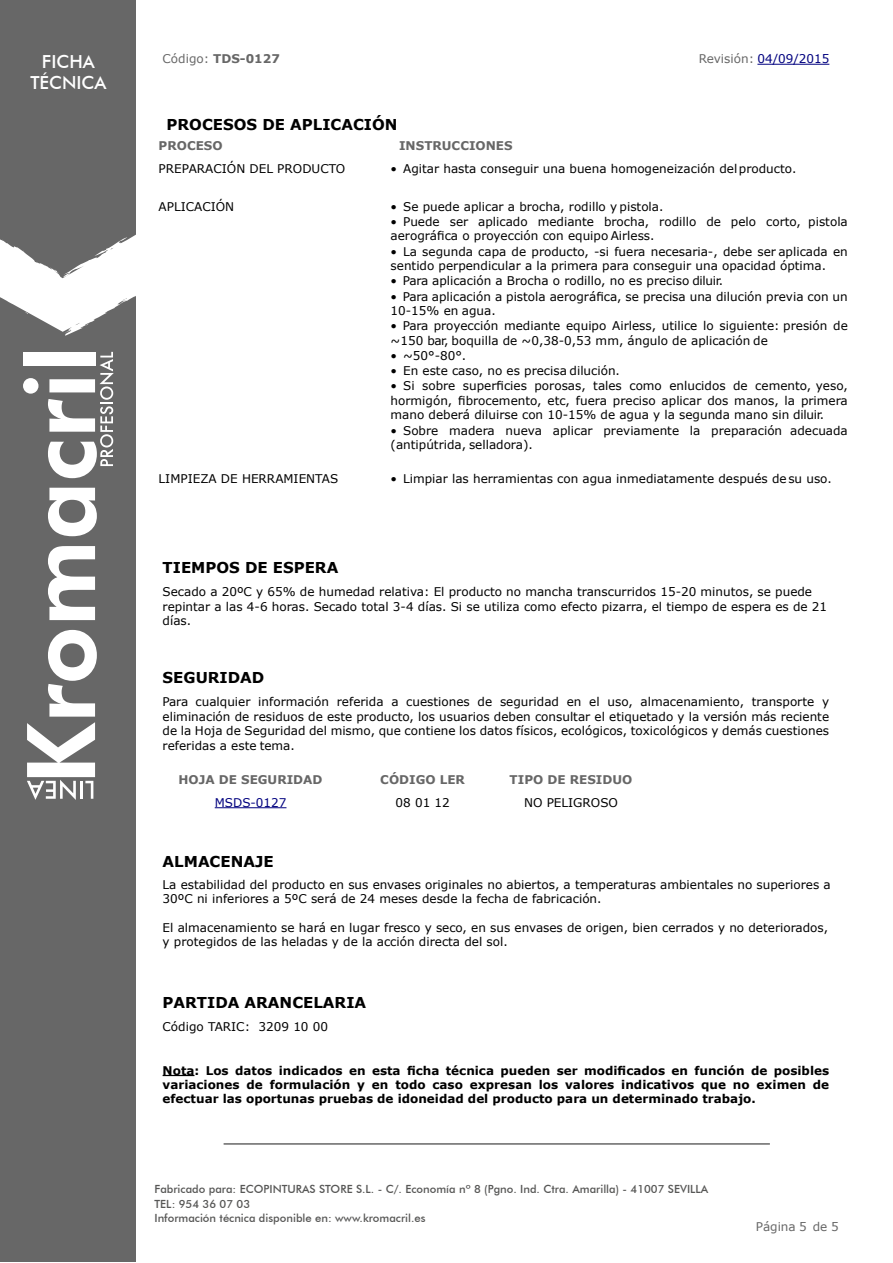
<style>
.page{position:relative;width:893px;height:1263px;background:#fff}
.page>*{position:absolute;margin:0;border:0;box-sizing:border-box;transform-origin:0 0}
.t1{font:500 18px/21.6px "Futura BT";color:#fff;text-align:center}
.t2{font:700 15px "Verdana";color:#000}
.t3{font:12px/14.4px "Verdana";color:#000}
.t4{font:700 12px/14.4px "Verdana";color:#000;text-align:justify}
.t5{font:700 12px "Verdana";color:#676767}
.t6{font:12px "Verdana";color:#00007f}
.t7{font:12px "Verdana";color:#676767}
.t8{font:500 11.25px/14.4px "Futura BT";color:#575756}
.s1{font-weight:400}
.s2{color:#676767}
</style>
<div class="page">
<div style="left:1px;top:1px;width:135px;height:1261px;background:#676767"></div>
<svg style="left:48px;top:546px;width:47px;height:74px"></svg>
<svg style="left:48px;top:488px;width:49px;height:48px"></svg>
<svg style="left:23px;top:352px;width:91px;height:126px"></svg>
<svg style="left:27px;top:630px;width:70px;height:170px"></svg>
<svg style="left:0;top:191px;width:136px;height:145px"></svg>
<hr style="left:224px;top:1143px;width:546px;height:2px;background:#676767">
<hr style="left:757px;top:64px;width:72px;height:1px;background:#00007f">
<hr style="left:163px;top:1075px;width:31px;height:1px;background:#000">
<hr style="left:215px;top:807px;width:71px;height:1px;background:#00007f">
<h1 class="t1" style="left:30px;top:50px;width:78px">FICHA<br>TÉCNICA</h1>
<p class="t5" style="left:163px;top:51px;width:119px"><span class="s1">Código:</span> TDS-0127</p>
<p class="t6" style="left:699px;top:51px;width:132px"><span class="s2">Revisión:</span> 04/09/2015</p>
<p class="t2" style="left:167px;top:115px;width:232px">PROCESOS DE APLICACIÓN</p>
<p class="t5" style="left:159px;top:138px;width:65px">PROCESO</p>
<p class="t5" style="left:399px;top:138px;width:115px">INSTRUCCIONES</p>
<p class="t3" style="left:159px;top:162px;width:188px">PREPARACIÓN DEL PRODUCTO</p>
<p class="t3" style="left:391px;top:162px;width:407px">• Agitar hasta conseguir una buena homogeneización del producto.</p>
<p class="t3" style="left:159px;top:199px;width:77px">APLICACIÓN</p>
<p class="t3" style="left:391px;top:199px;width:274px">• Se puede aplicar a brocha, rodillo y pistola.</p>
<p class="t3" style="left:391px;top:215px;width:459px">• Puede ser aplicado mediante brocha, rodillo de pelo corto, pistola aerográfica o proyección con equipo Airless.</p>
<p class="t3" style="left:391px;top:244px;width:459px">• La segunda capa de producto, -si fuera necesaria-, debe ser aplicada en sentido perpendicular a la primera para conseguir una opacidad óptima.</p>
<p class="t3" style="left:391px;top:274px;width:334px">• Para aplicación a Brocha o rodillo, no es preciso diluir.</p>
<p class="t3" style="left:391px;top:289px;width:459px">• Para aplicación a pistola aerográfica, se precisa una dilución previa con un<br>10-15% en agua.</p>
<p class="t3" style="left:391px;top:319px;width:459px">• Para proyección mediante equipo Airless, utilice lo siguiente: presión de ~150 bar, boquilla de ~0,38-0,53 mm, ángulo de aplicación de</p>
<p class="t3" style="left:391px;top:349px;width:77px">• ~50°-80°.</p>
<p class="t3" style="left:391px;top:364px;width:231px">• En este caso, no es precisa dilución.</p>
<p class="t3" style="left:391px;top:379px;width:459px;text-align:justify">• Si sobre superficies porosas, tales como enlucidos de cemento, yeso, hormigón, fibrocemento, etc, fuera preciso aplicar dos manos, la primera mano deberá diluirse con 10-15% de agua y la segunda mano sin diluir.</p>
<p class="t3" style="left:391px;top:423px;width:459px">• Sobre madera nueva aplicar previamente la preparación adecuada (antipútrida, selladora).</p>
<p class="t3" style="left:159px;top:472px;width:181px">LIMPIEZA DE HERRAMIENTAS</p>
<p class="t3" style="left:391px;top:472px;width:443px">• Limpiar las herramientas con agua inmediatamente después de su uso.</p>
<p class="t2" style="left:163px;top:557px;width:177px">TIEMPOS DE ESPERA</p>
<p class="t3" style="left:163px;top:585px;width:666px">Secado a 20ºC y 65% de humedad relativa: El producto no mancha transcurridos 15-20 minutos, se puede repintar a las 4-6 horas. Secado total 3-4 días. Si se utiliza como efecto pizarra, el tiempo de espera es de 21 días.</p>
<p class="t2" style="left:163px;top:667px;width:103px">SEGURIDAD</p>
<p class="t3" style="left:163px;top:695px;width:668px;text-align:justify">Para cualquier información referida a cuestiones de seguridad en el uso, almacenamiento, transporte y eliminación de residuos de este producto, los usuarios deben consultar el etiquetado y la versión más reciente de la Hoja de Seguridad del mismo, que contiene los datos físicos, ecológicos, toxicológicos y demás cuestiones referidas a este tema.</p>
<p class="t5" style="left:179px;top:771px;width:145px">HOJA DE SEGURIDAD</p>
<p class="t5" style="left:380px;top:771px;width:86px">CÓDIGO LER</p>
<p class="t5" style="left:510px;top:771px;width:124px">TIPO DE RESIDUO</p>
<p class="t6" style="left:215px;top:795px;width:73px">MSDS-0127</p>
<p class="t3" style="left:396px;top:795px;width:56px">08 01 12</p>
<p class="t3" style="left:524px;top:795px;width:95px">NO PELIGROSO</p>
<p class="t2" style="left:163px;top:852px;width:113px">ALMACENAJE</p>
<p class="t3" style="left:163px;top:877px;width:670px">La estabilidad del producto en sus envases originales no abiertos, a temperaturas ambientales no superiores a<br>30ºC ni inferiores a 5ºC será de 24 meses desde la fecha de fabricación.</p>
<p class="t3" style="left:163px;top:920px;width:667px">El almacenamiento se hará en lugar fresco y seco, en sus envases de origen, bien cerrados y no deteriorados, y protegidos de las heladas y de la acción directa del sol.</p>
<p class="t2" style="left:163px;top:993px;width:205px">PARTIDA ARANCELARIA</p>
<p class="t3" style="left:163px;top:1020px;width:167px">Código TARIC: 3209 10 00</p>
<p class="t4" style="left:163px;top:1063px;width:668px">Nota: Los datos indicados en esta ficha técnica pueden ser modificados en función de posibles variaciones de formulación y en todo caso expresan los valores indicativos que no eximen de efectuar las oportunas pruebas de idoneidad del producto para un determinado trabajo.</p>
<p class="t8" style="left:154px;top:1182px;width:555px">Fabricado para: ECOPINTURAS STORE S.L. - C/. Economía nº 8 (Pgno. Ind. Ctra. Amarilla) - 41007 SEVILLA<br>TEL: 954 36 07 03<br>Información técnica disponible en: www.kromacril.es</p>
<p class="t7" style="left:756px;top:1218px;width:52px">Página 5</p>
<p class="t7" style="left:813px;top:1218px;width:28px">de 5</p>
</div>
